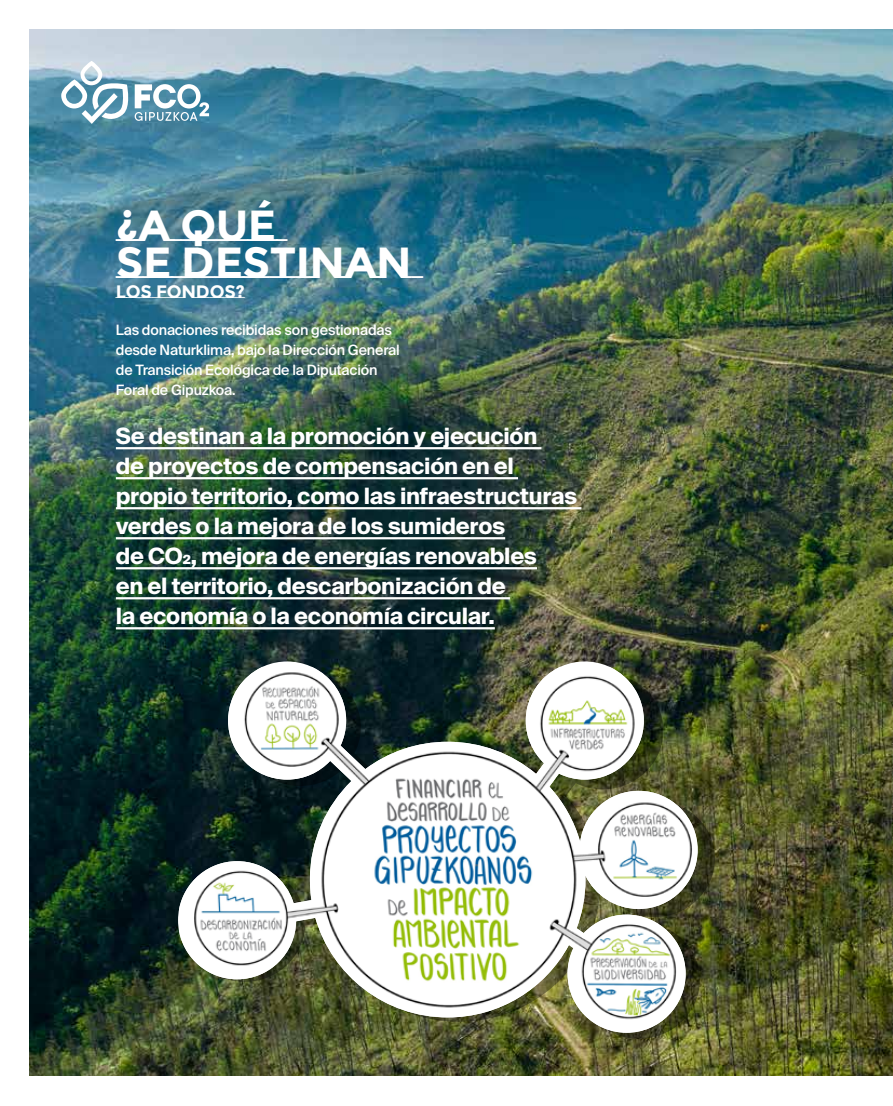
<style>
.page{position:relative;width:893px;height:1106px;background:#fff}
.page>*{position:absolute;margin:0;border:0;box-sizing:border-box;transform-origin:0 0}
.t1{font:700 43.5px/37.5px "Montserrat Subrayada";letter-spacing:-.015em;color:#fff}
.t2{font:700 22.5px/30px "Suisse Intl";letter-spacing:-.015em;color:#fff}
.t3{font:700 18px "Montserrat Subrayada";letter-spacing:-.015em;color:#fff}
.t4{font:500 14.25px/20px "Suisse Intl";letter-spacing:-.01em;color:#fff}
</style>
<div class="page">
<img style="left:30px;top:30px;width:863px;height:1046px">
<svg style="left:61px;top:61px;width:148px;height:63px"></svg>
<svg style="left:892px;top:228px;width:1px;height:848px"></svg>
<img style="left:100px;top:509px;width:736px;height:567px">
<img style="left:179px;top:667px;width:519px;height:365px">
<hr style="left:116px;top:447px;width:425px;height:2px;background:#fff">
<hr style="left:116px;top:477px;width:402px;height:2px;background:#fff">
<hr style="left:116px;top:507px;width:465px;height:2px;background:#fff">
<hr style="left:116px;top:537px;width:389px;height:2px;background:#fff">
<hr style="left:116px;top:567px;width:421px;height:2px;background:#fff">
<hr style="left:116px;top:597px;width:394px;height:2px;background:#fff">
<hr style="left:116px;top:627px;width:379px;height:2px;background:#fff">
<h1 class="t1" style="left:116px;top:207px;width:297px">¿A QUÉ<br>SE DESTINAN</h1>
<p class="t3" style="left:116px;top:281px;width:131px">LOS FONDOS?</p>
<p class="t4" style="left:116px;top:320px;width:285px">Las donaciones recibidas son gestionadas desde Naturklima, bajo la Dirección General de Transición Ecológica de la Diputación Foral de Gipuzkoa.</p>
<p class="t2" style="left:116px;top:421px;width:463px">Se destinan a la promoción y ejecución<br>de proyectos de compensación en el propio territorio, como las infraestructuras verdes o la mejora de los sumideros<br>de CO2, mejora de energías renovables<br>en el territorio, descarbonización de<br>la economía o la economía circular.</p>
</div>
